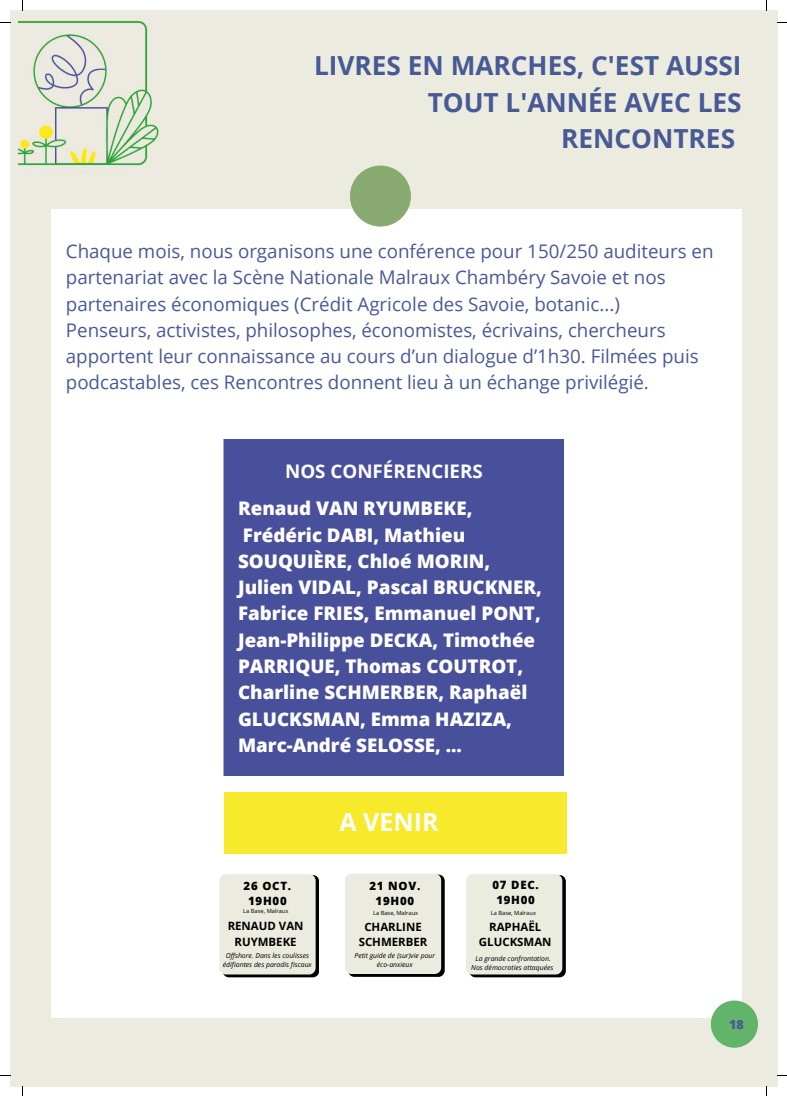
<style>
.page{position:relative;width:787px;height:1096px;background:#fff}
.page>*{position:absolute;margin:0;border:0;box-sizing:border-box;transform-origin:0 0}
.t1{font:700 26.25px/36.6px "Open Sans";color:#485a96;text-align:right}
.t2{font:700 25px "Open Sans";color:#fff}
.t3{font:18.75px/26.2px "Open Sans";color:#485a96}
.t4{font:800 18.75px/26.2px "Open Sans";color:#fff}
.t5{font:700 18.75px "Open Sans";color:#fff}
.t6{font:800 12.5px "Open Sans";color:#485a96}
.t7{font:700 11.5px/15.5px "Open Sans";color:#000;text-align:center}
.t8{font:800 11.5px/15.5px "Open Sans";letter-spacing:.07em;color:#000;text-align:center}
.t9{font:italic 6.88px/9.1px "Open Sans";color:#000;text-align:center}
.t10{font:5.75px "Open Sans";color:#000}
</style>
<div class="page">
<div style="left:10px;top:10px;width:767px;height:1076px;background:#ebebdf"></div>
<img style="left:18px;top:10px;width:142px;height:160px">
<div style="left:51px;top:209px;width:691px;height:808px;background:#fff"></div>
<div style="left:223px;top:440px;width:341px;height:335px;background:#49509b"></div>
<div style="left:223px;top:875px;width:96px;height:102px;background:linear-gradient(to right,#000,#000);border-radius:6px"></div>
<div style="left:219px;top:874px;width:97px;height:100px;background:#ebebdf;border-radius:7px"></div>
<svg style="left:348px;top:874px;width:97px;height:102px"></svg>
<div style="left:345px;top:873px;width:96px;height:100px;background:#ebebdf;border-radius:7px"></div>
<svg style="left:469px;top:875px;width:97px;height:102px"></svg>
<div style="left:466px;top:874px;width:96px;height:100px;background:#eaece0;border-radius:7px"></div>
<div style="left:224px;top:792px;width:342px;height:61px;background:#f6ea2b"></div>
<svg style="left:228px;top:795px;width:336px;height:56px"></svg>
<svg style="left:350px;top:165px;width:61px;height:61px"></svg>
<div style="left:711px;top:1000px;width:47px;height:47px;background:#61b46a;border-radius:50%"></div>
<h1 class="t1" style="left:314px;top:47px;width:429px">LIVRES EN MARCHES, C'EST AUSSI<br>TOUT L'ANNÉE AVEC LES<br>RENCONTRES</h1>
<p class="t3" style="left:66px;top:237px;width:649px">Chaque mois, nous organisons une conférence pour 150/250 auditeurs en partenariat avec la Scène Nationale Malraux Chambéry Savoie et nos partenaires économiques (Crédit Agricole des Savoie, botanic...)<br>Penseurs, activistes, philosophes, économistes, écrivains, chercheurs apportent leur connaissance au cours d’un dialogue d’1h30. Filmées puis podcastables, ces Rencontres donnent lieu à un échange privilégié.</p>
<p class="t5" style="left:285px;top:458px;width:199px">NOS CONFÉRENCIERS</p>
<p class="t4" style="left:238px;top:495px;width:305px">Renaud VAN RYUMBEKE,<br>Frédéric DABI, Mathieu<br>SOUQUIÈRE, Chloé MORIN,<br>Julien VIDAL, Pascal BRUCKNER,<br>Fabrice FRIES, Emmanuel PONT,<br>Jean-Philippe DECKA, Timothée<br>PARRIQUE, Thomas COUTROT,<br>Charline SCHMERBER, Raphaël<br>GLUCKSMAN, Emma HAZIZA,<br>Marc-André SELOSSE, ...</p>
<h2 class="t2" style="left:339px;top:804px;width:101px">A VENIR</h2>
<p class="t8" style="left:244px;top:877px;width:49px">26 OCT.<br>19H00</p>
<p class="t8" style="left:369px;top:877px;width:52px">21 NOV.<br>19H00</p>
<p class="t8" style="left:492px;top:876px;width:48px">07 DEC.<br>19H00</p>
<p class="t10" style="left:491px;top:909px;width:47px">La Base, Malraux</p>
<p class="t7" style="left:228px;top:918px;width:77px">RENAUD VAN<br>RUYMBEKE</p>
<p class="t7" style="left:359px;top:918px;width:70px">CHARLINE<br>SCHMERBER</p>
<p class="t7" style="left:479px;top:918px;width:74px">RAPHAËL<br>GLUCKSMAN</p>
<p class="t9" style="left:223px;top:950px;width:91px">Offshore. Dans les coulisses édifiantes des paradis fiscaux</p>
<p class="t9" style="left:354px;top:950px;width:82px">Petit guide de (sur)vie pour éco-anxieux</p>
<p class="t9" style="left:471px;top:953px;width:84px">La grande confrontation.<br>Nos démocraties attaquées</p>
<p class="t10" style="left:243px;top:906px;width:47px">La Base, Malraux</p>
<p class="t10" style="left:373px;top:908px;width:47px">La Base, Malraux</p>
<p class="t6" style="left:729px;top:1015px;width:16px">18</p>
</div>
